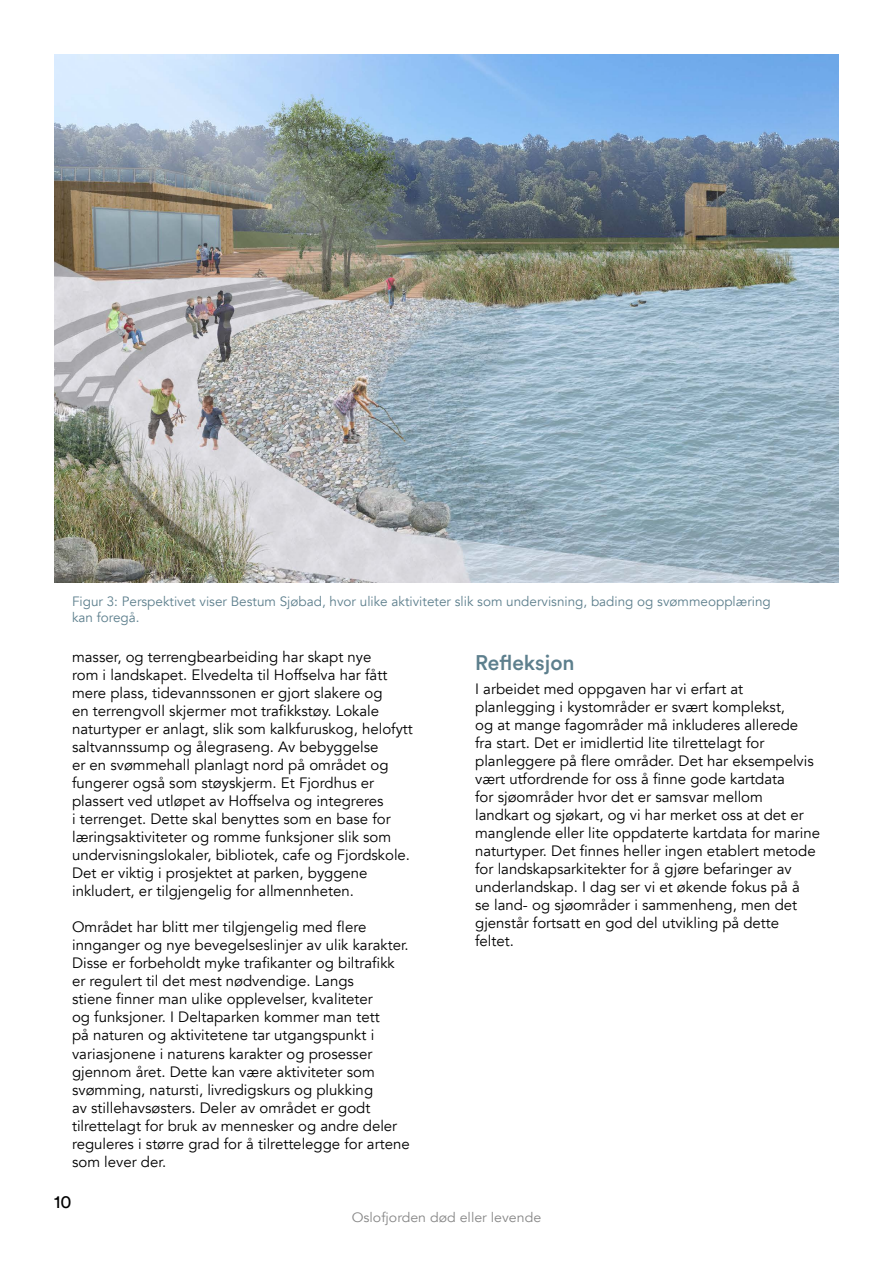
<style>
.page{position:relative;width:893px;height:1263px;background:#fff}
.page>*{position:absolute;margin:0;border:0;box-sizing:border-box;transform-origin:0 0}
.t1{font:500 21px "Circular Pro";color:#5d7f8d}
.t2{font:18px "Circular Std";color:#000}
.t3{font:15px/18px "Avenir";color:#000}
.t4{font:13.5px/16.2px "Avenir";color:#5d7f8d}
.t5{font:13.5px "Avenir";color:#878787;scale:1.05 1}
</style>
<div class="page">
<img style="left:54px;top:54px;width:785px;height:529px">
<p class="t4" style="left:72px;top:594px;width:700px">Figur 3: Perspektivet viser Bestum Sjøbad, hvor ulike aktiviteter slik som undervisning, bading og svømmeopplæring kan foregå.</p>
<p class="t3" style="left:72px;top:648px;width:342px">masser, og terrengbearbeiding har skapt nye<br>rom i landskapet. Elvedelta til Hoffselva har fått mere plass, tidevannssonen er gjort slakere og<br>en terrengvoll skjermer mot trafikkstøy. Lokale naturtyper er anlagt, slik som kalkfuruskog, helofytt saltvannssump og ålegraseng. Av bebyggelse<br>er en svømmehall planlagt nord på området og fungerer også som støyskjerm. Et Fjordhus er plassert ved utløpet av Hoffselva og integreres<br>i terrenget. Dette skal benyttes som en base for læringsaktiviteter og romme funksjoner slik som undervisningslokaler, bibliotek, cafe og Fjordskole.<br>Det er viktig i prosjektet at parken, byggene inkludert, er tilgjengelig for allmennheten.</p>
<p class="t3" style="left:72px;top:918px;width:339px">Området har blitt mer tilgjengelig med flere innganger og nye bevegelseslinjer av ulik karakter.<br>Disse er forbeholdt myke trafikanter og biltrafikk er regulert til det mest nødvendige. Langs<br>stiene finner man ulike opplevelser, kvaliteter<br>og funksjoner. I Deltaparken kommer man tett<br>på naturen og aktivitetene tar utgangspunkt i variasjonene i naturens karakter og prosesser gjennom året. Dette kan være aktiviteter som svømming, natursti, livredigskurs og plukking<br>av stillehavsøsters. Deler av området er godt tilrettelagt for bruk av mennesker og andre deler reguleres i større grad for å tilrettelegge for artene som lever der.</p>
<p class="t2" style="left:54px;top:1190px;width:19px">10</p>
<h1 class="t1" style="left:475px;top:648px;width:101px">Refleksjon</h1>
<p class="t3" style="left:475px;top:680px;width:346px">I arbeidet med oppgaven har vi erfart at planlegging i kystområder er svært komplekst,<br>og at mange fagområder må inkluderes allerede<br>fra start. Det er imidlertid lite tilrettelagt for planleggere på flere områder. Det har eksempelvis vært utfordrende for oss å finne gode kartdata<br>for sjøområder hvor det er samsvar mellom landkart og sjøkart, og vi har merket oss at det er manglende eller lite oppdaterte kartdata for marine naturtyper. Det finnes heller ingen etablert metode for landskapsarkitekter for å gjøre befaringer av underlandskap. I dag ser vi et økende fokus på å<br>se land- og sjøområder i sammenheng, men det gjenstår fortsatt en god del utvikling på dette feltet.</p>
<p class="t5" style="left:352px;top:1210px;width:182px">Oslofjorden død eller levende</p>
</div>
